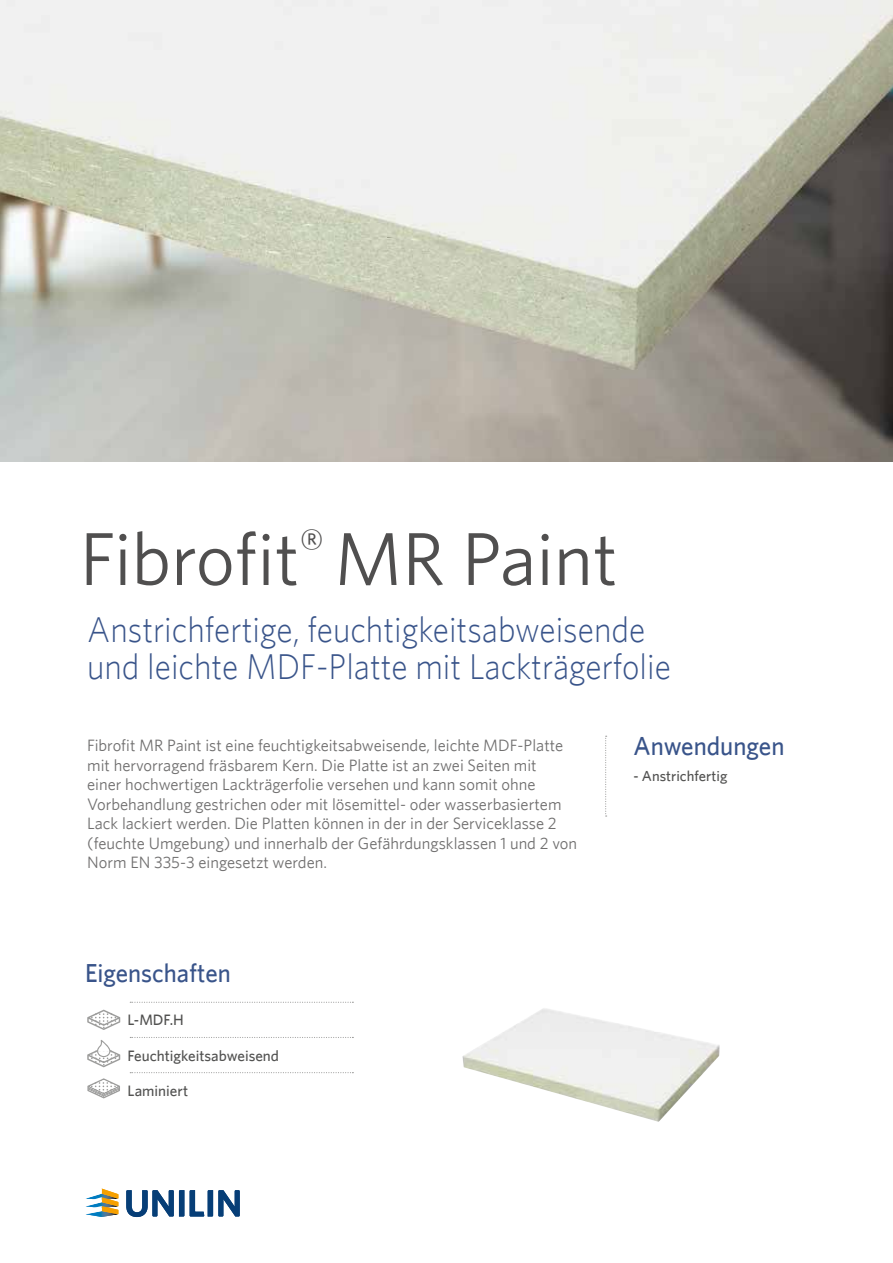
<style>
.page{position:relative;width:893px;height:1263px;background:#fff}
.page>*{position:absolute;margin:0;border:0;box-sizing:border-box;transform-origin:0 0}
.t1{font:75px "Whitney";color:#504f4f}
.t2{font:300 36px/37.5px "Whitney";color:#39548a;scale:.93 1}
.t3{font:500 26.25px "Whitney";color:#39548a;scale:.95 1}
.t4{font:500 26.1px "Whitney";color:#39548a;scale:.95 1}
.t5{font:16.5px/19.5px "Whitney";color:#706f6f}
.t6{font:500 15.15px "Whitney";color:#525251}
.t7{font:500 14.55px "Whitney";color:#525251}
</style>
<div class="page">
<img style="left:0;top:0;width:893px;height:461px">
<svg style="left:605px;top:736px;width:2px;height:80px"></svg>
<svg style="left:126px;top:1190px;width:58px;height:27px"></svg>
<svg style="left:190px;top:1190px;width:50px;height:26px"></svg>
<svg style="left:86px;top:1188px;width:32px;height:29px"></svg>
<img style="left:462px;top:1008px;width:258px;height:114px">
<svg style="left:87px;top:1010px;width:33px;height:20px"></svg>
<svg style="left:130px;top:1002px;width:223px;height:1px"></svg>
<svg style="left:130px;top:1037px;width:223px;height:1px"></svg>
<svg style="left:130px;top:1072px;width:223px;height:1px"></svg>
<svg style="left:87px;top:1078px;width:33px;height:20px"></svg>
<svg style="left:87px;top:1040px;width:33px;height:27px"></svg>
<h1 class="t1" style="left:80px;top:514px;width:540px">Fibrofit<sup>®</sup> MR Paint</h1>
<h2 class="t2" style="left:87px;top:610px;width:629px">Anstrichfertige, feuchtigkeitsabweisende und leichte MDF-Platte mit Lackträgerfolie</h2>
<p class="t5" style="left:87px;top:735px;width:491px">Fibrofit MR Paint ist eine feuchtigkeitsabweisende, leichte MDF-Platte mit hervorragend fräsbarem Kern. Die Platte ist an zwei Seiten mit<br>einer hochwertigen Lackträgerfolie versehen und kann somit ohne Vorbehandlung gestrichen oder mit lösemittel- oder wasserbasiertem Lack lackiert werden. Die Platten können in der in der Serviceklasse 2 (feuchte Umgebung) und innerhalb der Gefährdungsklassen 1 und 2 von Norm EN 335-3 eingesetzt werden.</p>
<h3 class="t3" style="left:634px;top:730px;width:160px">Anwendungen</h3>
<p class="t7" style="left:634px;top:767px;width:95px">- Anstrichfertig</p>
<h3 class="t4" style="left:85px;top:957px;width:155px">Eigenschaften</h3>
<p class="t6" style="left:128px;top:1011px;width:58px">L-MDF.H</p>
<p class="t6" style="left:128px;top:1046px;width:153px">Feuchtigkeitsabweisend</p>
<p class="t6" style="left:128px;top:1081px;width:62px">Laminiert</p>
</div>
